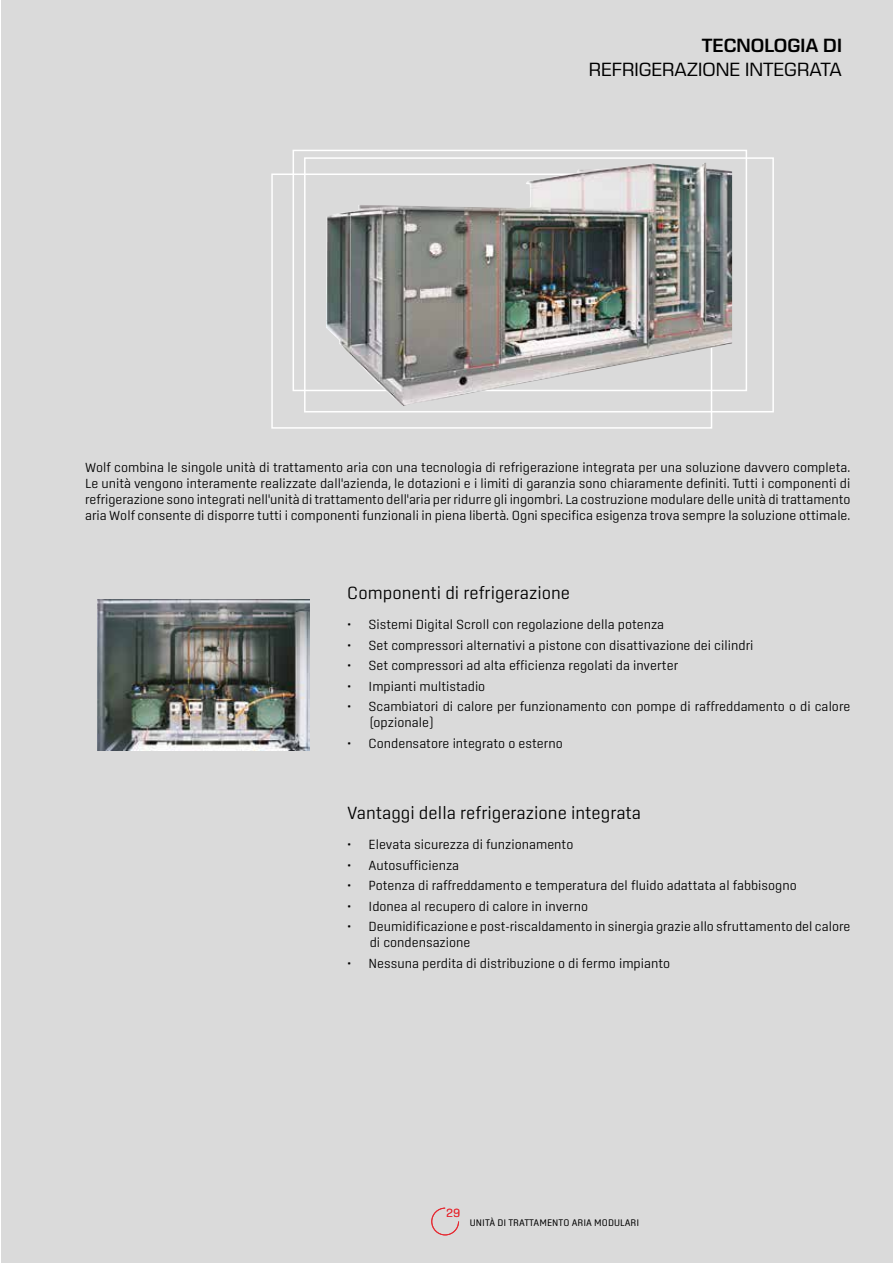
<style>
.page{position:relative;width:893px;height:1263px;background:#fff}
.page>*{position:absolute;margin:0;border:0;box-sizing:border-box;transform-origin:0 0}
.t1{font:19.5px "Eurostile Next LT Pro";color:#000}
.t2{font:600 19.5px "Eurostile Next LT Pro";color:#000}
.t3{font:300 18px "Center";color:#000}
.t4{font:300 13.5px/16.2px "Center";color:#000}
.t5{font:300 12px "Center";color:#e62a32}
.t6{font:9.75px "Center";letter-spacing:.005em;color:#000}
</style>
<div class="page">
<div style="left:1px;top:0;width:892px;height:1263px;background:#dadada"></div>
<svg style="left:431px;top:1207px;width:28px;height:29px"></svg>
<img style="left:98px;top:600px;width:212px;height:150px">
<div style="left:304px;top:157px;width:470px;height:255px;border:2px solid #fff"></div>
<div style="left:271px;top:173px;width:441px;height:256px;border:2px solid #fff"></div>
<div style="left:293px;top:150px;width:454px;height:241px;border:2px solid #fff"></div>
<img style="left:326px;top:163px;width:406px;height:243px">
<h1 class="t2" style="left:702px;top:35px;width:142px">TECNOLOGIA DI</h1>
<h1 class="t1" style="left:589px;top:59px;width:255px">REFRIGERAZIONE INTEGRATA</h1>
<p class="t4" style="left:85px;top:459px;width:767px;text-align:justify">Wolf combina le singole unità di trattamento aria con una tecnologia di refrigerazione integrata per una soluzione davvero completa.<br>Le unità vengono interamente realizzate dall'azienda, le dotazioni e i limiti di garanzia sono chiaramente definiti. Tutti i componenti di refrigerazione sono integrati nell'unità di trattamento dell'aria per ridurre gli ingombri. La costruzione modulare delle unità di trattamento aria Wolf consente di disporre tutti i componenti funzionali in piena libertà. Ogni specifica esigenza trova sempre la soluzione ottimale.</p>
<h2 class="t3" style="left:347px;top:583px;width:224px">Componenti di refrigerazione</h2>
<p class="t4" style="left:347px;top:616px;width:318px">• Sistemi Digital Scroll con regolazione della potenza</p>
<p class="t4" style="left:347px;top:637px;width:408px">• Set compressori alternativi a pistone con disattivazione dei cilindri</p>
<p class="t4" style="left:347px;top:657px;width:332px">• Set compressori ad alta efficienza regolati da inverter</p>
<p class="t4" style="left:347px;top:678px;width:140px">• Impianti multistadio</p>
<p class="t4" style="left:370px;top:698px;width:482px;text-indent:-23px">• Scambiatori di calore per funzionamento con pompe di raffreddamento o di calore (opzionale)</p>
<p class="t4" style="left:347px;top:735px;width:217px">• Condensatore integrato o esterno</p>
<h2 class="t3" style="left:347px;top:802px;width:295px">Vantaggi della refrigerazione integrata</h2>
<p class="t4" style="left:347px;top:836px;width:228px">• Elevata sicurezza di funzionamento</p>
<p class="t4" style="left:347px;top:857px;width:113px">• Autosufficienza</p>
<p class="t4" style="left:347px;top:877px;width:451px">• Potenza di raffreddamento e temperatura del fluido adattata al fabbisogno</p>
<p class="t4" style="left:347px;top:898px;width:242px">• Idonea al recupero di calore in inverno</p>
<p class="t4" style="left:370px;top:918px;width:482px;text-indent:-23px">• Deumidificazione e post-riscaldamento in sinergia grazie allo sfruttamento del calore di condensazione</p>
<p class="t4" style="left:347px;top:955px;width:324px">• Nessuna perdita di distribuzione o di fermo impianto</p>
<p class="t5" style="left:446px;top:1206px;width:16px">29</p>
<p class="t6" style="left:470px;top:1217px;width:171px">UNITÀ DI TRATTAMENTO ARIA MODULARI</p>
</div>
